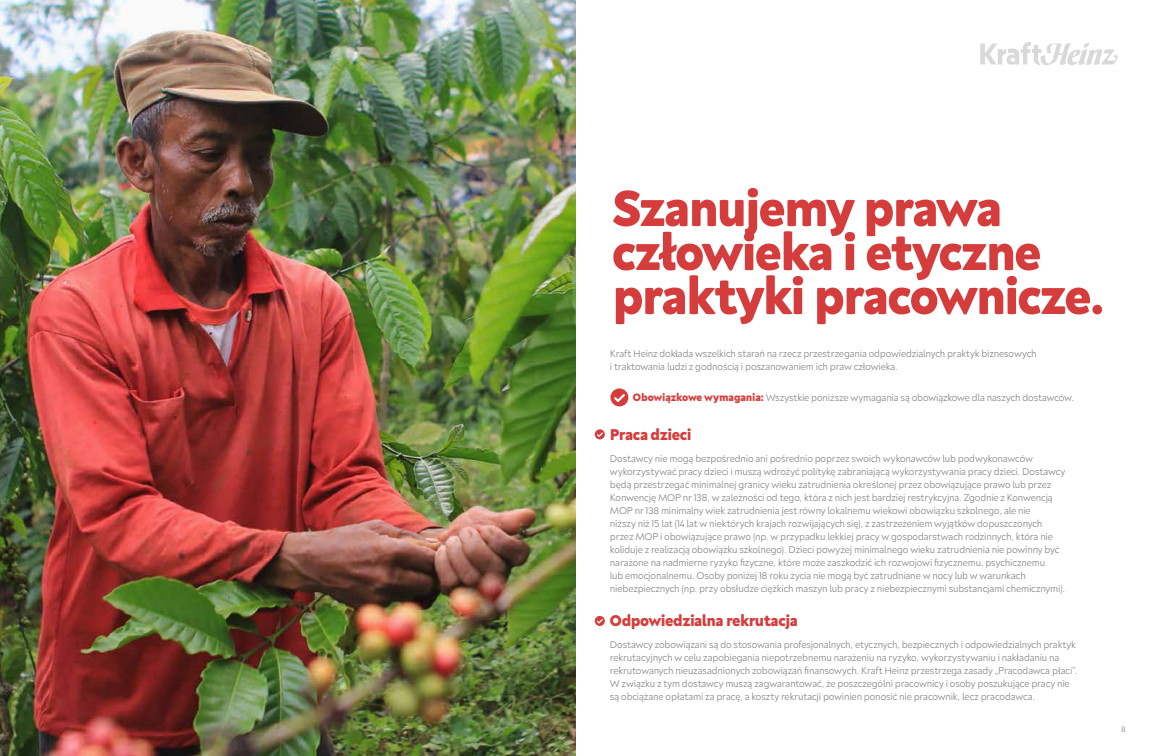
<style>
.page{position:relative;width:1152px;height:756px;background:#fff}
.page>*{position:absolute;margin:0;border:0;box-sizing:border-box;transform-origin:0 0}
.t1{font:800 52px/44px "Neufreit";letter-spacing:-.035em;color:#d53d3c}
.t2{font:800 16px "Neufreit";letter-spacing:-.025em;color:#d53d3c}
.t3{font:300 10px/13px "Neufreit";letter-spacing:-.01em;color:#808285}
.t4{font:300 8px "Neufreit";color:#808285}
.s1{font-weight:800;font-size:11px;color:#d53d3c}
</style>
<div class="page">
<img style="left:0;top:0;width:576px;height:756px">
<svg style="left:980px;top:42px;width:138px;height:23px"></svg>
<svg style="left:610px;top:388px;width:18px;height:18px"></svg>
<svg style="left:595px;top:429px;width:10px;height:10px"></svg>
<svg style="left:595px;top:616px;width:10px;height:10px"></svg>
<h1 class="t1" style="left:612px;top:185px;width:495px">Szanujemy prawa człowieka i etyczne praktyki pracownicze.</h1>
<p class="t3" style="left:610px;top:347px;width:428px">Kraft Heinz dokłada wszelkich starań na rzecz przestrzegania odpowiedzialnych praktyk biznesowych i traktowania ludzi z godnością i poszanowaniem ich praw człowieka.</p>
<p class="t3" style="left:633px;top:391px;width:443px"><span class="s1">Obowiązkowe wymagania:</span> Wszystkie poniższe wymagania są obowiązkowe dla naszych dostawców.</p>
<h2 class="t2" style="left:610px;top:425px;width:83px">Praca dzieci</h2>
<p class="t3" style="left:610px;top:452px;width:457px">Dostawcy nie mogą bezpośrednio ani pośrednio poprzez swoich wykonawców lub podwykonawców wykorzystywać pracy dzieci i muszą wdrożyć politykę zabraniającą wykorzystywania pracy dzieci. Dostawcy będą przestrzegać minimalnej granicy wieku zatrudnienia określonej przez obowiązujące prawo lub przez Konwencję MOP nr 138, w zależności od tego, która z nich jest bardziej restrykcyjna. Zgodnie z Konwencją MOP nr 138 minimalny wiek zatrudnienia jest równy lokalnemu wiekowi obowiązku szkolnego, ale nie<br>niższy niż 15 lat (14 lat w niektórych krajach rozwijających się), z zastrzeżeniem wyjątków dopuszczonych przez MOP i obowiązujące prawo (np. w przypadku lekkiej pracy w gospodarstwach rodzinnych, która nie koliduje z realizacją obowiązku szkolnego). Dzieci powyżej minimalnego wieku zatrudnienia nie powinny być narażone na nadmierne ryzyko fizyczne, które może zaszkodzić ich rozwojowi fizycznemu, psychicznemu<br>lub emocjonalnemu. Osoby poniżej 18 roku życia nie mogą być zatrudniane w nocy lub w warunkach niebezpiecznych (np. przy obsłudze ciężkich maszyn lub pracy z niebezpiecznymi substancjami chemicznymi).</p>
<h2 class="t2" style="left:610px;top:611px;width:189px">Odpowiedzialna rekrutacja</h2>
<p class="t3" style="left:610px;top:638px;width:469px">Dostawcy zobowiązani są do stosowania profesjonalnych, etycznych, bezpiecznych i odpowiedzialnych praktyk rekrutacyjnych w celu zapobiegania niepotrzebnemu narażeniu na ryzyko, wykorzystywaniu i nakładaniu na rekrutowanych nieuzasadnionych zobowiązań finansowych. Kraft Heinz przestrzega zasady „Pracodawca płaci”.<br>W związku z tym dostawcy muszą zagwarantować, że poszczególni pracownicy i osoby poszukujące pracy nie są obciążane opłatami za pracę, a koszty rekrutacji powinien ponosić nie pracownik, lecz pracodawca.</p>
<p class="t4" style="left:1121px;top:725px;width:6px">8</p>
</div>
